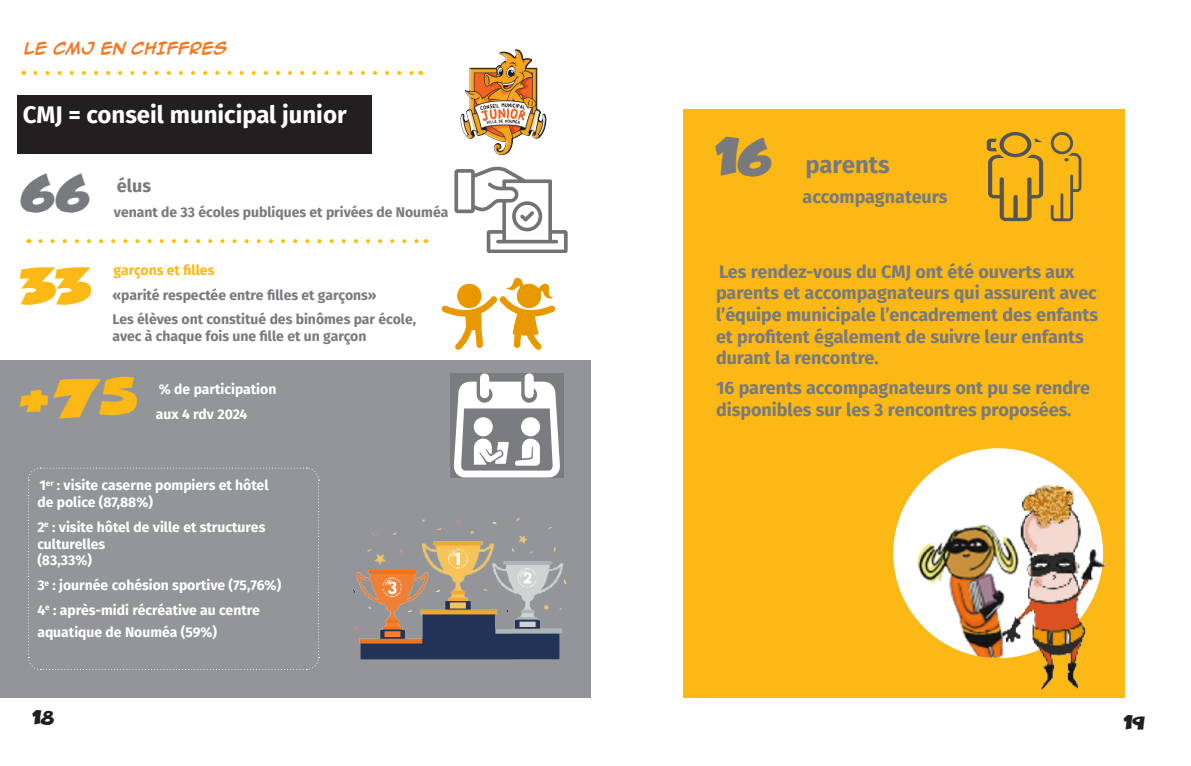
<style>
.page{position:relative;width:1191px;height:766px;background:#fff}
.page>*{position:absolute;margin:0;border:0;box-sizing:border-box;transform-origin:0 0}
.t1{font:700 24px "Fira Sans";color:#fff}
.t2{font:700 24px "Fira Sans";color:#787a7d}
.t3{font:24px "Comical Cartoon";color:#787a7d}
.t4{font:24px "Comical Cartoon";color:#fcb814}
.t5{font:700 18px/21.6px "Fira Sans";color:#787a7d}
.t6{font:18px "Comical Cartoon";color:#fcb814}
.t7{font:700 14px/16.8px "Fira Sans";color:#fff}
.t8{font:700 14px/16.8px "Fira Sans";color:#787a7d}
.Texte_courant{font:700 14px "Anime Ace 2.0 BB";color:#f47921}
.t9{font:700 14px "Fira Sans";color:#fcb814}
.t10{font:9px "Comical Cartoon";color:#231f20}
.s1{font-size:30px}
.s2{font-size:24px}
</style>
<div class="page">
<div style="left:0;top:360px;width:591px;height:337px;background:#939598"></div>
<svg style="left:28px;top:467px;width:291px;height:203px"></svg>
<svg style="left:454px;top:166px;width:113px;height:87px"></svg>
<div style="left:450px;top:373px;width:113px;height:105px;background:#7a7c7f"></div>
<svg style="left:454px;top:373px;width:106px;height:104px"></svg>
<svg style="left:441px;top:277px;width:114px;height:73px"></svg>
<img style="left:352px;top:518px;width:215px;height:142px">
<div style="left:683px;top:110px;width:441px;height:587px;background:#fcb814"></div>
<svg style="left:986px;top:132px;width:57px;height:89px"></svg>
<svg style="left:1050px;top:132px;width:31px;height:89px"></svg>
<img style="left:899px;top:455px;width:62px;height:197px">
<img style="left:961px;top:437px;width:164px;height:261px">
<div style="left:17px;top:95px;width:354px;height:58px;background:#231f20"></div>
<img style="left:460px;top:49px;width:87px;height:107px">
<svg style="left:40px;top:239px;width:379px;height:4px"></svg>
<svg style="left:35px;top:71px;width:379px;height:4px"></svg>
<p class="Texte_courant" style="left:24px;top:38px;width:205px">LE CMJ EN CHIFFRES</p>
<p class="t1" style="left:23px;top:95px;width:325px">CMJ = conseil municipal junior</p>
<p class="t3" style="left:18px;top:183px;width:74px">66</p>
<p class="t4" style="left:18px;top:273px;width:76px">33</p>
<p class="t5" style="left:117px;top:174px;width:36px">élus</p>
<p class="t8" style="left:114px;top:203px;width:336px">venant de 33 écoles publiques et privées de Nouméa</p>
<p class="t9" style="left:113px;top:258px;width:102px">garçons et filles</p>
<p class="t8" style="left:112px;top:285px;width:266px">«parité respectée entre filles et garçons»</p>
<p class="t8" style="left:112px;top:310px;width:305px">Les élèves ont constitué des binômes par école, avec à chaque fois une fille et un garçon</p>
<p class="t6" style="left:18px;top:391px;width:123px">+<span class="s1">7</span><span class="s2">5</span></p>
<p class="t7" style="left:159px;top:380px;width:119px">% de participation</p>
<p class="t7" style="left:156px;top:404px;width:93px">aux 4 rdv 2024</p>
<p class="t7" style="left:37px;top:476px;width:233px">1<sup>er</sup> : visite caserne pompiers et hôtel de police (87,88%)</p>
<p class="t7" style="left:37px;top:517px;width:229px">2<sup>e</sup> : visite hôtel de ville et structures culturelles<br>(83,33%)</p>
<p class="t7" style="left:37px;top:576px;width:245px">3<sup>e</sup> : journée cohésion sportive (75,76%)</p>
<p class="t7" style="left:37px;top:598px;width:224px;line-height:21.6px">4<sup>e</sup> : après-midi récréative au centre aquatique de Nouméa (59%)</p>
<p class="t3" style="left:714px;top:147px;width:60px">16</p>
<p class="t2" style="left:805px;top:145px;width:86px">parents</p>
<p class="t5" style="left:802px;top:184px;width:146px">accompagnateurs</p>
<p class="t5" style="left:716px;top:259px;width:384px">Les rendez-vous du CMJ ont été ouverts aux parents et accompagnateurs qui assurent avec l’équipe municipale l’encadrement des enfants et profitent également de suivre leur enfants durant la rencontre.</p>
<p class="t5" style="left:716px;top:375px;width:375px">16 parents accompagnateurs ont pu se rendre disponibles sur les 3 rencontres proposées.</p>
<p class="t10" style="left:32px;top:713px;width:24px">18</p>
<p class="t10" style="left:1123px;top:718px;width:23px">19</p>
</div>
